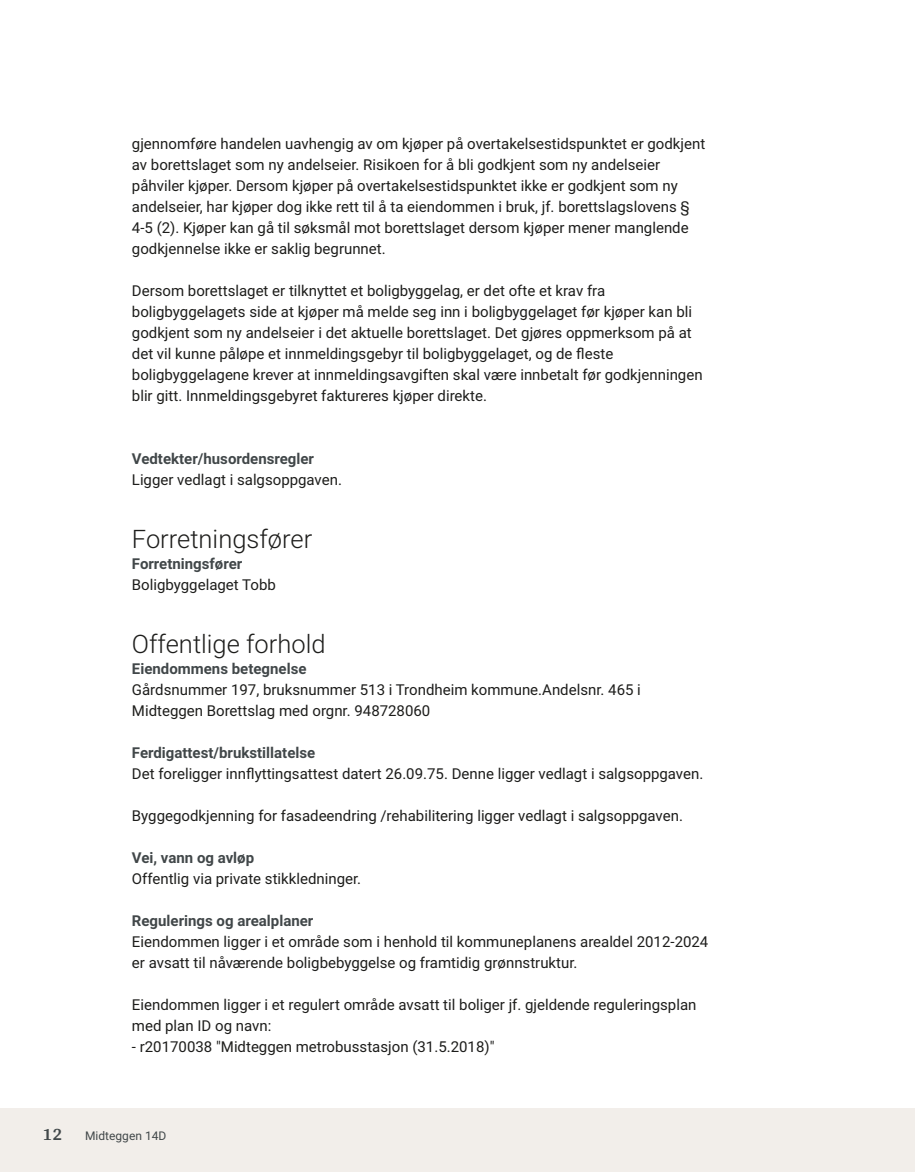
<style>
.page{position:relative;width:915px;height:1172px;background:#fff}
.page>*{position:absolute;margin:0;border:0;box-sizing:border-box;transform-origin:0 0}
.t1{font:300 25.5px "Roboto Vitec";color:#1d1d1b}
.t2{font:700 18px "Arya";color:#414749}
.t3{font:15px/21px "Roboto Vitec";color:#1d1d1b}
.t4{font:700 15px "Roboto Vitec";color:#414749}
.t5{font:12px "Roboto Vitec";color:#414749}
</style>
<div class="page">
<div style="left:0;top:1108px;width:914px;height:64px;background:#f2eeea"></div>
<p class="t3" style="left:132px;top:132px;width:574px">gjennomføre handelen uavhengig av om kjøper på overtakelsestidspunktet er godkjent av borettslaget som ny andelseier. Risikoen for å bli godkjent som ny andelseier påhviler kjøper. Dersom kjøper på overtakelsestidspunktet ikke er godkjent som ny andelseier, har kjøper dog ikke rett til å ta eiendommen i bruk, jf. borettslagslovens § 4‑5 (2). Kjøper kan gå til søksmål mot borettslaget dersom kjøper mener manglende godkjennelse ikke er saklig begrunnet.</p>
<p class="t3" style="left:132px;top:279px;width:572px">Dersom borettslaget er tilknyttet et boligbyggelag, er det ofte et krav fra boligbyggelagets side at kjøper må melde seg inn i boligbyggelaget før kjøper kan bli godkjent som ny andelseier i det aktuelle borettslaget. Det gjøres oppmerksom på at det vil kunne påløpe et innmeldingsgebyr til boligbyggelaget, og de fleste boligbyggelagene krever at innmeldingsavgiften skal være innbetalt før godkjenningen blir gitt. Innmeldingsgebyret faktureres kjøper direkte.</p>
<p class="t4" style="left:132px;top:448px;width:184px">Vedtekter/husordensregler</p>
<p class="t3" style="left:132px;top:468px;width:211px">Ligger vedlagt i salgsoppgaven.</p>
<h1 class="t1" style="left:132px;top:521px;width:182px">Forretningsfører</h1>
<p class="t4" style="left:132px;top:553px;width:112px">Forretningsfører</p>
<p class="t3" style="left:132px;top:573px;width:145px">Boligbyggelaget Tobb</p>
<h1 class="t1" style="left:132px;top:626px;width:195px">Offentlige forhold</h1>
<p class="t4" style="left:132px;top:658px;width:176px">Eiendommens betegnelse</p>
<p class="t3" style="left:132px;top:678px;width:510px">Gårdsnummer 197, bruksnummer 513 i Trondheim kommune.Andelsnr. 465 i<br>Midteggen Borettslag med orgnr. 948728060</p>
<p class="t4" style="left:132px;top:742px;width:185px">Ferdigattest/brukstillatelse</p>
<p class="t3" style="left:132px;top:762px;width:572px">Det foreligger innflyttingsattest datert 26.09.75. Denne ligger vedlagt i salgsoppgaven.</p>
<p class="t3" style="left:132px;top:804px;width:552px">Byggegodkjenning for fasadeendring /rehabilitering ligger vedlagt i salgsoppgaven.</p>
<p class="t4" style="left:132px;top:847px;width:124px">Vei, vann og avløp</p>
<p class="t3" style="left:132px;top:867px;width:231px">Offentlig via private stikkledninger.</p>
<p class="t4" style="left:132px;top:910px;width:183px">Regulerings og arealplaner</p>
<p class="t3" style="left:132px;top:930px;width:577px">Eiendommen ligger i et område som i henhold til kommuneplanens arealdel 2012‑2024 er avsatt til nåværende boligbebyggelse og framtidig grønnstruktur.</p>
<p class="t3" style="left:132px;top:993px;width:566px">Eiendommen ligger i et regulert område avsatt til boliger jf. gjeldende reguleringsplan med plan ID og navn:<br>‑ r20170038 "Midteggen metrobusstasjon (31.5.2018)"</p>
<p class="t2" style="left:43px;top:1123px;width:21px">12</p>
<p class="t5" style="left:85px;top:1127px;width:83px">Midteggen 14D</p>
</div>
